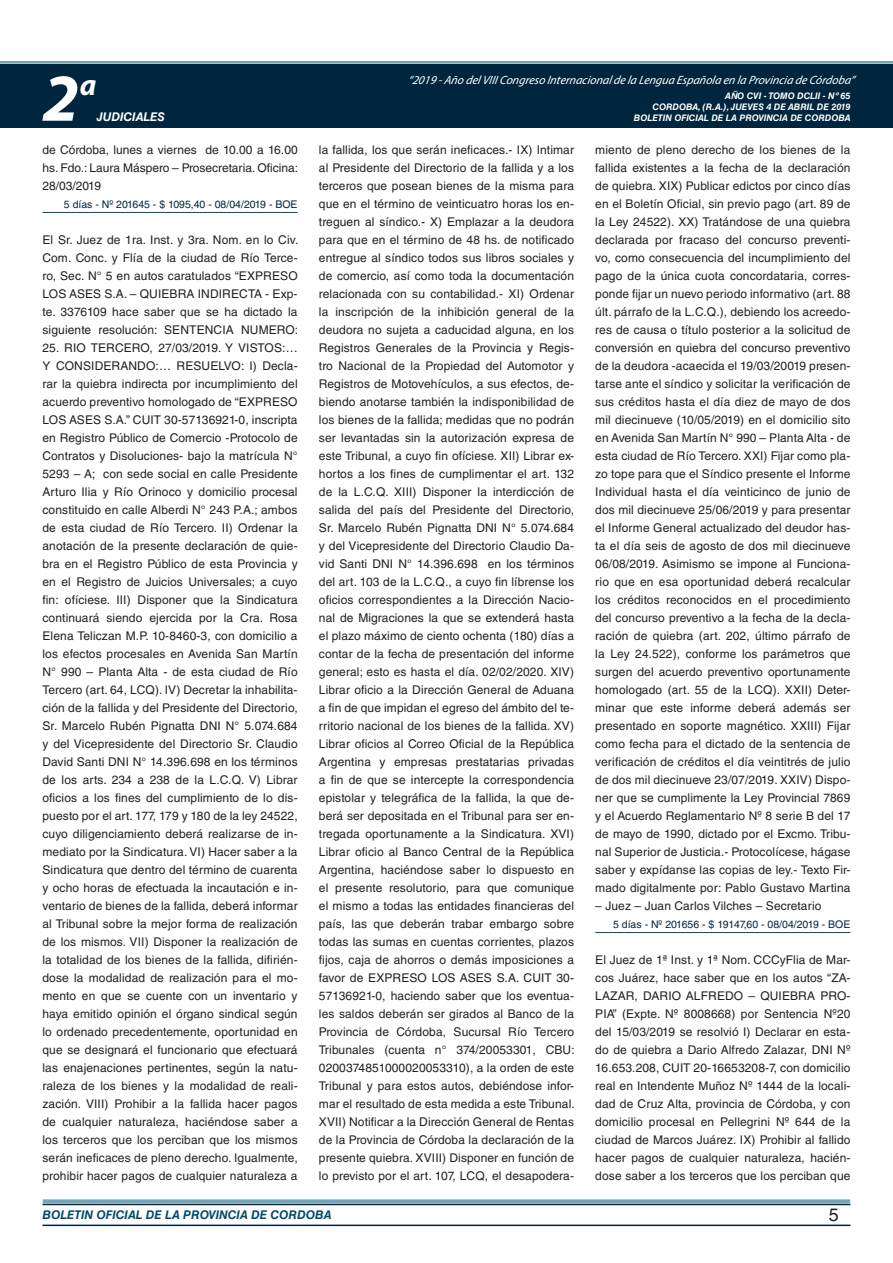
<style>
.page{position:relative;width:893px;height:1263px;background:#fff}
.page>*{position:absolute;margin:0;border:0;box-sizing:border-box;transform-origin:0 0}
.t1{font:italic 700 67.5px "Myriad Pro";color:#fff}
.t2{font:italic 700 30px "Myriad Pro";color:#fff}
.t3{font:18px "Helvetica LT Std";color:#231f20}
.t4{font:12px/18px "Helvetica LT Std";letter-spacing:.01em;color:#231f20;text-align:justify}
.t5{font:italic 12px "Myriad Pro";color:#fff}
.t6{font:italic 700 12px "Helvetica LT Std";color:#004b6c}
.t7{font:italic 700 12px "Helvetica LT Std";color:#fff}
.t8{font:10.5px "Helvetica LT Std";color:#00263f}
.t9{font:italic 700 9px/10.8px "Helvetica LT Std";color:#fff;text-align:right}
</style>
<div class="page">
<div style="left:0;top:61px;width:893px;height:6px;background:#fff;opacity:.75"></div>
<div style="left:0;top:64px;width:893px;height:64px;background:#00263f"></div>
<hr style="left:43px;top:1224px;width:807px;height:2px;background:#00263f">
<div style="left:42px;top:1198px;width:809px;height:8px;background:#fff;opacity:.75"></div>
<hr style="left:43px;top:212px;width:255px;height:1px;background:#004b6c">
<hr style="left:595px;top:932px;width:255px;height:1px;background:#004b6c">
<h2 class="t2" style="left:80px;top:66px;width:18px">a</h2>
<p class="t5" style="left:408px;top:72px;width:448px">“2019 -Año delVIIICongreso Internacionalde la Lengua Esp añola en la Provincia de Córdoba”</p>
<h1 class="t1" style="left:43px;top:54px;width:38px">2</h1>
<p class="t9" style="left:653px;top:91px;width:199px">AÑO CVI - TOMO DCLII - Nº 65<br>CORDOBA, (R.A.), JUEVES 4 DE ABRIL DE 2019</p>
<p class="t7" style="left:97px;top:110px;width:70px">JUDICIALES</p>
<p class="t9" style="left:634px;top:112px;width:218px">BOLETIN OFICIAL DE LA PROVINCIA DE CORDOBA</p>
<p class="t4" style="left:43px;top:141px;width:257px">de Córdoba, lunes a viernes de 10.00 a 16.00 hs. Fdo.: Laura Máspero – Prosecretaria. Oficina:<br>28/03/2019</p>
<p class="t8" style="left:64px;top:198px;width:235px">5 días - Nº 201645 - $ 1095,40 - 08/04/2019 - BOE</p>
<p class="t4" style="left:43px;top:231px;width:257px">El Sr. Juez de 1ra. Inst. y 3ra. Nom. en lo Civ.<br>Com. Conc. y Flía de la ciudad de Río Terce&shy;ro, Sec. N° 5 en autos caratulados “EXPRESO LOS ASES S.A. – QUIEBRA INDIRECTA - Exp&shy;te. 3376109 hace saber que se ha dictado la siguiente resolución: SENTENCIA NUMERO:</p>
<p class="t4" style="left:43px;top:339px;width:257px">25. RIO TERCERO, 27/03/2019. Y VISTOS:… Y CONSIDERANDO:… RESUELVO: I) Decla&shy;rar la quiebra indirecta por incumplimiento del acuerdo preventivo homologado de “EXPRESO LOS ASES S.A.” CUIT 30-57136921-0, inscripta en Registro Público de Comercio -Protocolo de Contratos y Disoluciones- bajo la matrícula N° 5293 – A; con sede social en calle Presidente Arturo Ilia y Río Orinoco y domicilio procesal constituido en calle Alberdi N° 243 P.A.; ambos de esta ciudad de Río Tercero. II) Ordenar la anotación de la presente declaración de quie&shy;bra en el Registro Público de esta Provincia y en el Registro de Juicios Universales; a cuyo fin: ofíciese. III) Disponer que la Sindicatura continuará siendo ejercida por la Cra. Rosa Elena Teliczan M.P. 10-8460-3, con domicilio a los efectos procesales en Avenida San Martín N° 990 – Planta Alta - de esta ciudad de Río Tercero (art. 64, LCQ). IV) Decretar la inhabilita&shy;ción de la fallida y del Presidente del Directorio, Sr. Marcelo Rubén Pignatta DNI N° 5.074.684 y del Vicepresidente del Directorio Sr. Claudio David Santi DNI N° 14.396.698 en los términos de los arts. 234 a 238 de la L.C.Q. V) Librar oficios a los fines del cumplimiento de lo dis&shy;puesto por el art. 177, 179 y 180 de la ley 24522, cuyo diligenciamiento deberá realizarse de in&shy;mediato por la Sindicatura. VI) Hacer saber a la Sindicatura que dentro del término de cuarenta y ocho horas de efectuada la incautación e in&shy;ventario de bienes de la fallida, deberá informar al Tribunal sobre la mejor forma de realización de los mismos. VII) Disponer la realización de la totalidad de los bienes de la fallida, difirién&shy;dose la modalidad de realización para el mo&shy;mento en que se cuente con un inventario y haya emitido opinión el órgano sindical según lo ordenado precedentemente, oportunidad en que se designará el funcionario que efectuará las enajenaciones pertinentes, según la natu&shy;raleza de los bienes y la modalidad de reali&shy;zación. VIII) Prohibir a la fallida hacer pagos de cualquier naturaleza, haciéndose saber a los terceros que los perciban que los mismos serán ineficaces de pleno derecho. Igualmente, prohibir hacer pagos de cualquier naturaleza a</p>
<p class="t4" style="left:319px;top:141px;width:257px">la fallida, los que serán ineficaces.- IX) Intimar al Presidente del Directorio de la fallida y a los terceros que posean bienes de la misma para que en el término de veinticuatro horas los en&shy;treguen al síndico.- X) Emplazar a la deudora para que en el término de 48 hs. de notificado entregue al síndico todos sus libros sociales y de comercio, así como toda la documentación relacionada con su contabilidad.- XI) Ordenar la inscripción de la inhibición general de la deudora no sujeta a caducidad alguna, en los Registros Generales de la Provincia y Regis&shy;tro Nacional de la Propiedad del Automotor y Registros de Motovehículos, a sus efectos, de&shy;biendo anotarse también la indisponibilidad de los bienes de la fallida; medidas que no podrán ser levantadas sin la autorización expresa de este Tribunal, a cuyo fin ofíciese. XII) Librar ex&shy;hortos a los fines de cumplimentar el art. 132 de la L.C.Q. XIII) Disponer la interdicción de salida del país del Presidente del Directorio, Sr. Marcelo Rubén Pignatta DNI N° 5.074.684 y del Vicepresidente del Directorio Claudio Da&shy;vid Santi DNI N° 14.396.698 en los términos del art. 103 de la L.C.Q., a cuyo fin líbrense los oficios correspondientes a la Dirección Nacio&shy;nal de Migraciones la que se extenderá hasta el plazo máximo de ciento ochenta (180) días a contar de la fecha de presentación del informe general; esto es hasta el día. 02/02/2020. XIV)<br>Librar oficio a la Dirección General de Aduana a fin de que impidan el egreso del ámbito del te&shy;rritorio nacional de los bienes de la fallida. XV)<br>Librar oficios al Correo Oficial de la República Argentina y empresas prestatarias privadas a fin de que se intercepte la correspondencia epistolar y telegráfica de la fallida, la que de&shy;berá ser depositada en el Tribunal para ser en&shy;tregada oportunamente a la Sindicatura. XVI)<br>Librar oficio al Banco Central de la República Argentina, haciéndose saber lo dispuesto en el presente resolutorio, para que comunique el mismo a todas las entidades financieras del país, las que deberán trabar embargo sobre todas las sumas en cuentas corrientes, plazos fijos, caja de ahorros o demás imposiciones a favor de EXPRESO LOS ASES S.A. CUIT 30- 57136921-0, haciendo saber que los eventua&shy;les saldos deberán ser girados al Banco de la Provincia de Córdoba, Sucursal Río Tercero Tribunales (cuenta n° 374/20053301, CBU:<br>0200374851000020053310), a la orden de este Tribunal y para estos autos, debiéndose infor&shy;mar el resultado de esta medida a este Tribunal.<br>XVII) Notificar a la Dirección General de Rentas de la Provincia de Córdoba la declaración de la presente quiebra. XVIII) Disponer en función de lo previsto por el art. 107, LCQ, el desapodera-</p>
<p class="t4" style="left:595px;top:141px;width:257px">miento de pleno derecho de los bienes de la fallida existentes a la fecha de la declaración de quiebra. XIX) Publicar edictos por cinco días en el Boletín Oficial, sin previo pago (art. 89 de la Ley 24522). XX) Tratándose de una quiebra declarada por fracaso del concurso preventi&shy;vo, como consecuencia del incumplimiento del pago de la única cuota concordataria, corres&shy;ponde fijar un nuevo periodo informativo (art. 88 últ. párrafo de la L.C.Q.), debiendo los acreedo&shy;res de causa o título posterior a la solicitud de conversión en quiebra del concurso preventivo de la deudora -acaecida el 19/03/20019 presen&shy;tarse ante el síndico y solicitar la verificación de sus créditos hasta el día diez de mayo de dos mil diecinueve (10/05/2019) en el domicilio sito en Avenida San Martín N° 990 – Planta Alta - de esta ciudad de Río Tercero. XXI) Fijar como pla&shy;zo tope para que el Síndico presente el Informe Individual hasta el día veinticinco de junio de dos mil diecinueve 25/06/2019 y para presentar el Informe General actualizado del deudor has&shy;ta el día seis de agosto de dos mil diecinueve 06/08/2019. Asimismo se impone al Funciona&shy;rio que en esa oportunidad deberá recalcular los créditos reconocidos en el procedimiento del concurso preventivo a la fecha de la decla&shy;ración de quiebra (art. 202, último párrafo de la Ley 24.522), conforme los parámetros que surgen del acuerdo preventivo oportunamente homologado (art. 55 de la LCQ). XXII) Deter&shy;minar que este informe deberá además ser presentado en soporte magnético. XXIII) Fijar como fecha para el dictado de la sentencia de verificación de créditos el día veintitrés de julio de dos mil diecinueve 23/07/2019. XXIV) Dispo&shy;ner que se cumplimente la Ley Provincial 7869 y el Acuerdo Reglamentario Nº 8 serie B del 17 de mayo de 1990, dictado por el Excmo. Tribu&shy;nal Superior de Justicia.- Protocolícese, hágase saber y expídanse las copias de ley.- Texto Fir&shy;mado digitalmente por: Pablo Gustavo Martina</p>
<p class="t4" style="left:595px;top:897px;width:228px">– Juez – Juan Carlos Vilches – Secretario</p>
<p class="t8" style="left:613px;top:918px;width:239px">5 días - Nº 201656 - $ 19147,60 - 08/04/2019 - BOE</p>
<p class="t4" style="left:595px;top:951px;width:257px">El Juez de 1ª Inst. y 1ª Nom. CCCyFlia de Mar&shy;cos Juárez, hace saber que en los autos “ZA-LAZAR, DARIO ALFREDO – QUIEBRA PRO-PIA” (Expte. Nº 8008668) por Sentencia Nº20 del 15/03/2019 se resolvió I) Declarar en esta&shy;do de quiebra a Dario Alfredo Zalazar, DNI Nº 16.653.208, CUIT 20-16653208-7, con domicilio real en Intendente Muñoz Nº 1444 de la locali&shy;dad de Cruz Alta, provincia de Córdoba, y con domicilio procesal en Pellegrini Nº 644 de la ciudad de Marcos Juárez. IX) Prohibir al fallido hacer pagos de cualquier naturaleza, hacién&shy;dose saber a los terceros que los perciban que</p>
<p class="t6" style="left:43px;top:1208px;width:290px">BOLETIN OFICIAL DE LA PROVINCIA DE CORDOBA</p>
<h3 class="t3" style="left:829px;top:1204px;width:12px">5</h3>
</div>
